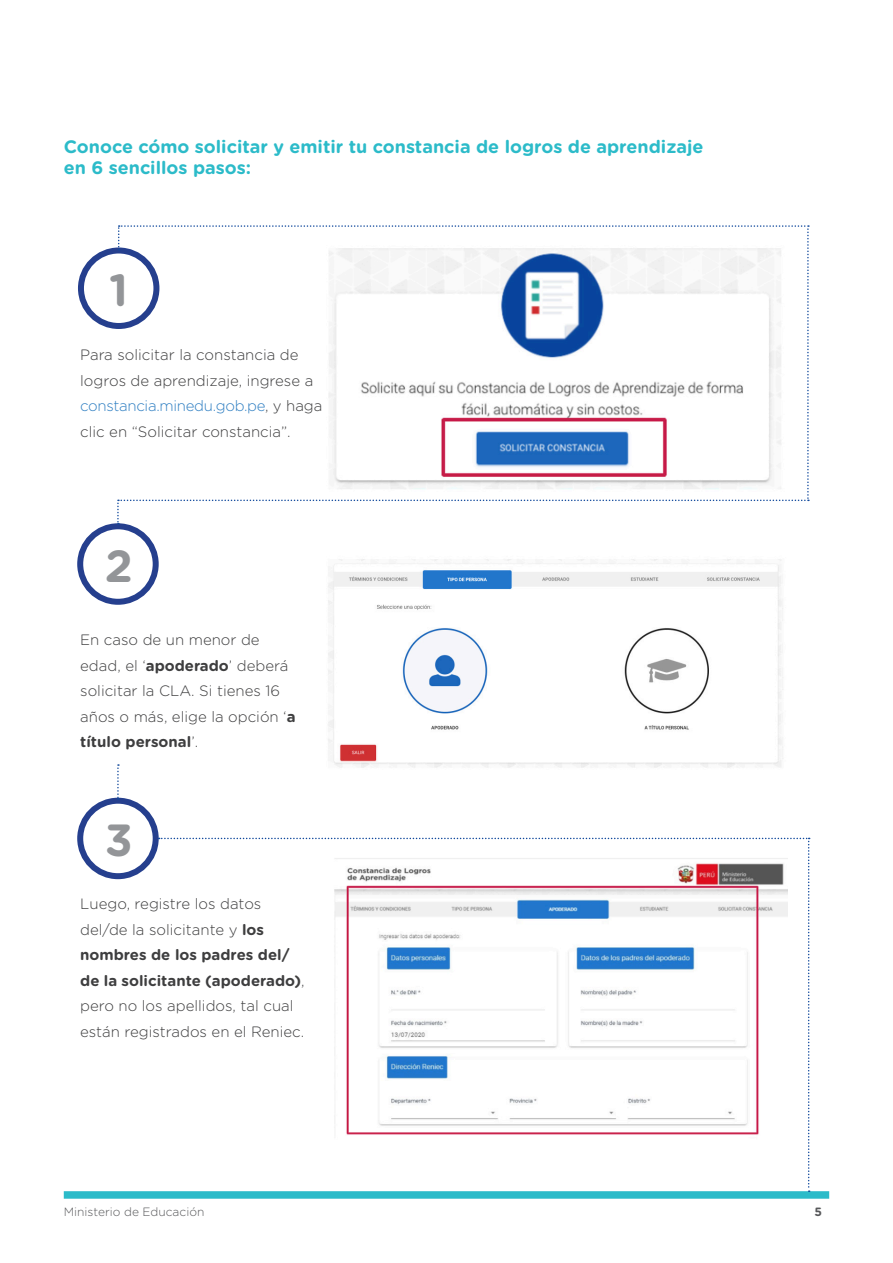
<style>
.page{position:relative;width:893px;height:1263px;background:#fff}
.page>*{position:absolute;margin:0;border:0;box-sizing:border-box;transform-origin:0 0}
.t1{font:700 45px "Gotham Rounded";color:#939598}
.subtitulos{font:700 18px/21px "Gotham Rounded";color:#2cbbc9}
.texto{font:300 15px/25.5px "Gotham Rounded";color:#3e3e3f}
.t2{font:300 12px "Gotham Rounded";color:#57585a}
.t3{font:700 12px "Gotham Rounded";color:#57585a}
.s1{color:#2f7fc2}
.s2{font-weight:700}
</style>
<div class="page">
<div style="left:64px;top:1191px;width:765px;height:8px;background:#2cbbc9"></div>
<div style="left:78px;top:247px;width:81px;height:82px;border:6px solid #253f8e;border-radius:50%"></div>
<div style="left:77px;top:523px;width:82px;height:82px;border:6px solid #253f8e;border-radius:50%"></div>
<div style="left:77px;top:798px;width:82px;height:81px;border:6px solid #253f8e;border-radius:50%"></div>
<svg style="left:117px;top:225px;width:692px;height:299px"></svg>
<img style="left:328px;top:559px;width:455px;height:209px">
<svg style="left:117px;top:764px;width:2px;height:36px"></svg>
<svg style="left:159px;top:838px;width:651px;height:354px"></svg>
<img style="left:326px;top:850px;width:461px;height:292px">
<p class="subtitulos" style="left:64px;top:136px;width:641px">Conoce cómo solicitar y emitir tu constancia de logros de aprendizaje en 6 sencillos pasos:</p>
<p class="t1" style="left:109px;top:257px;width:20px">1</p>
<p class="texto" style="left:80px;top:341px;width:244px">Para solicitar la constancia de logros de aprendizaje, ingrese a <span class="s1">constancia.minedu.gob.pe</span>, y haga clic en “Solicitar constancia”.</p>
<p class="t1" style="left:105px;top:533px;width:30px">2</p>
<p class="texto" style="left:80px;top:626px;width:217px">En caso de un menor de edad, el ‘<span class="s2">apoderado</span>’ deberá solicitar la CLA. Si tienes 16 años o más, elige la opción ‘<span class="s2">a título personal</span>’.</p>
<p class="t1" style="left:105px;top:807px;width:29px">3</p>
<p class="texto" style="left:80px;top:890px;width:226px">Luego, registre los datos del/de la solicitante y <span class="s2">los nombres de los padres del/ de la solicitante (apoderado)</span>, pero no los apellidos, tal cual están registrados en el Reniec.</p>
<p class="t2" style="left:64px;top:1203px;width:142px">Ministerio de Educación</p>
<p class="t3" style="left:814px;top:1202px;width:9px">5</p>
</div>
